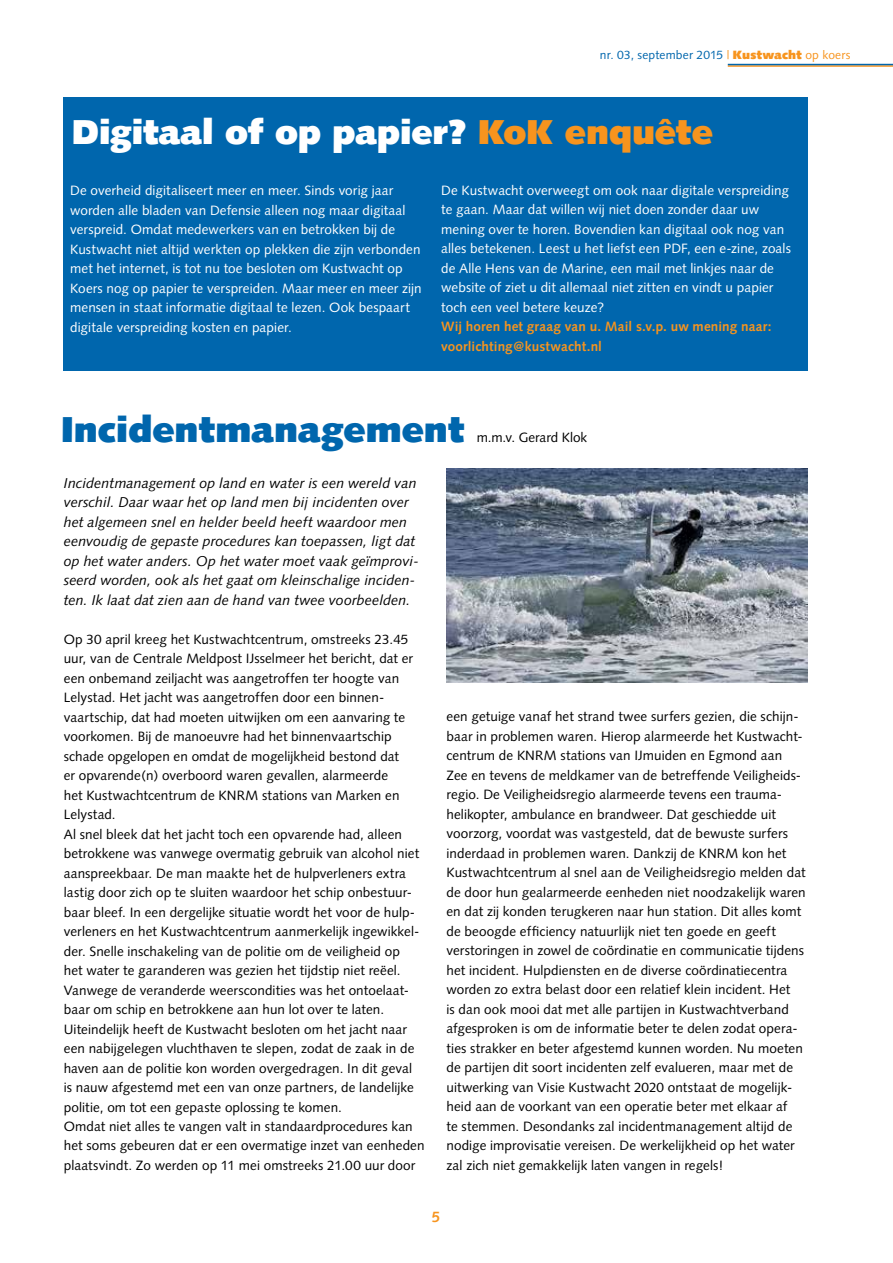
<style>
.page{position:relative;width:893px;height:1263px;background:#fff}
.page>*{position:absolute;margin:0;border:0;box-sizing:border-box;transform-origin:0 0}
.t1{font:900 36px "Syntax";letter-spacing:.01em;color:#0066ad}
.t2{font:900 34.5px "Syntax";color:#fff}
.t3{font:700 15px "Syntax";color:#f7941e}
.t4{font:italic 14.25px/19.5px "Syntax";letter-spacing:.005em;color:#000}
.t5{font:13.5px/19.5px "Syntax";letter-spacing:.005em;color:#000}
.t6{font:13.5px/19.5px "Syntax";letter-spacing:.005em;color:#fff}
.t7{font:700 13.5px/19.5px "Syntax";letter-spacing:.01em;color:#f7941e}
.t8{font:12px "Syntax";letter-spacing:.015em;color:#0066ad}
.s1{color:#f7941e}
.s2{font-weight:900;color:#f7941e}
</style>
<div class="page">
<div style="left:64px;top:98px;width:744px;height:272px;background:#0066ad"></div>
<img style="left:446px;top:468px;width:362px;height:215px">
<hr style="left:728px;top:65px;width:165px;height:2px;background:#f7941e">
<hr style="left:728px;top:64px;width:165px;height:1px;background:#0066ad">
<p class="t8" style="left:600px;top:47px;width:252px">nr. 03, september 2015 <span class="s1">|</span> <span class="s2">Kustwacht</span> <span class="s1">op koers</span></p>
<h2 class="t2" style="left:72px;top:112px;width:642px">Digitaal of op papier? <span class="s1">KoK enquête</span></h2>
<p class="t6" style="left:70px;top:181px;width:353px">De overheid digitaliseert meer en meer. Sinds vorig jaar worden alle bladen van Defensie alleen nog maar digitaal verspreid. Omdat medewerkers van en betrokken bij de Kustwacht niet altijd werkten op plekken die zijn verbonden met het internet, is tot nu toe besloten om Kustwacht op Koers nog op papier te verspreiden. Maar meer en meer zijn mensen in staat informatie digitaal te lezen. Ook bespaart digitale verspreiding kosten en papier.</p>
<p class="t6" style="left:441px;top:180px;width:351px">De Kustwacht overweegt om ook naar digitale verspreiding te gaan. Maar dat willen wij niet doen zonder daar uw mening over te horen. Bovendien kan digitaal ook nog van alles betekenen. Leest u het liefst een PDF, een e-zine, zoals de Alle Hens van de Marine, een mail met linkjes naar de website of ziet u dit allemaal niet zitten en vindt u papier toch een veel betere keuze?</p>
<p class="t7" style="left:441px;top:317px;width:332px">Wij horen het graag van u. Mail s.v.p. uw mening naar: voorlichting@kustwacht.nl</p>
<h1 class="t1" style="left:62px;top:408px;width:404px">Incidentmanagement</h1>
<p class="t5" style="left:477px;top:427px;width:112px">m.m.v. Gerard Klok</p>
<p class="t4" style="left:64px;top:473px;width:357px">Incidentmanagement op land en water is een wereld van verschil. Daar waar het op land men bij incidenten over het algemeen snel en helder beeld heeft waardoor men eenvoudig de gepaste procedures kan toepassen, ligt dat op het water anders. Op het water moet vaak geïmprovi&shy;seerd worden, ook als het gaat om kleinschalige inciden&shy;ten. Ik laat dat zien aan de hand van twee voorbeelden.</p>
<p class="t5" style="left:64px;top:629px;width:362px">Op 30 april kreeg het Kustwachtcentrum, omstreeks 23.45 uur, van de Centrale Meldpost IJsselmeer het bericht, dat er een onbemand zeiljacht was aangetroffen ter hoogte van Lelystad. Het jacht was aangetroffen door een binnen&shy;vaartschip, dat had moeten uitwijken om een aanvaring te voorkomen. Bij de manoeuvre had het binnenvaartschip schade opgelopen en omdat de mogelijkheid bestond dat<br>er opvarende(n) overboord waren gevallen, alarmeerde<br>het Kustwachtcentrum de KNRM stations van Marken en Lelystad.<br>Al snel bleek dat het jacht toch een opvarende had, alleen betrokkene was vanwege overmatig gebruik van alcohol niet aanspreekbaar. De man maakte het de hulpverleners extra lastig door zich op te sluiten waardoor het schip onbestuur&shy;baar bleef. In een dergelijke situatie wordt het voor de hulp&shy;verleners en het Kustwachtcentrum aanmerkelijk ingewikkel&shy;der. Snelle inschakeling van de politie om de veiligheid op<br>het water te garanderen was gezien het tijdstip niet reëel.<br>Vanwege de veranderde weerscondities was het ontoelaat&shy;baar om schip en betrokkene aan hun lot over te laten.<br>Uiteindelijk heeft de Kustwacht besloten om het jacht naar een nabijgelegen vluchthaven te slepen, zodat de zaak in de haven aan de politie kon worden overgedragen. In dit geval<br>is nauw afgestemd met een van onze partners, de landelijke politie, om tot een gepaste oplossing te komen.<br>Omdat niet alles te vangen valt in standaardprocedures kan het soms gebeuren dat er een overmatige inzet van eenheden plaatsvindt. Zo werden op 11 mei omstreeks 21.00 uur door</p>
<p class="t5" style="left:446px;top:707px;width:361px">een getuige vanaf het strand twee surfers gezien, die schijn&shy;baar in problemen waren. Hierop alarmeerde het Kustwacht&shy;centrum de KNRM stations van IJmuiden en Egmond aan Zee en tevens de meldkamer van de betreffende Veiligheids&shy;regio. De Veiligheidsregio alarmeerde tevens een trauma&shy;helikopter, ambulance en brandweer. Dat geschiedde uit voorzorg, voordat was vastgesteld, dat de bewuste surfers inderdaad in problemen waren. Dankzij de KNRM kon het Kustwachtcentrum al snel aan de Veiligheidsregio melden dat de door hun gealarmeerde eenheden niet noodzakelijk waren en dat zij konden terugkeren naar hun station. Dit alles komt de beoogde efficiency natuurlijk niet ten goede en geeft verstoringen in zowel de coördinatie en communicatie tijdens het incident. Hulpdiensten en de diverse coördinatiecentra worden zo extra belast door een relatief klein incident. Het<br>is dan ook mooi dat met alle partijen in Kustwachtverband afgesproken is om de informatie beter te delen zodat opera&shy;ties strakker en beter afgestemd kunnen worden. Nu moeten de partijen dit soort incidenten zelf evalueren, maar met de uitwerking van Visie Kustwacht 2020 ontstaat de mogelijk&shy;heid aan de voorkant van een operatie beter met elkaar af<br>te stemmen. Desondanks zal incidentmanagement altijd de nodige improvisatie vereisen. De werkelijkheid op het water zal zich niet gemakkelijk laten vangen in regels!</p>
<p class="t3" style="left:432px;top:1208px;width:10px">5</p>
</div>
